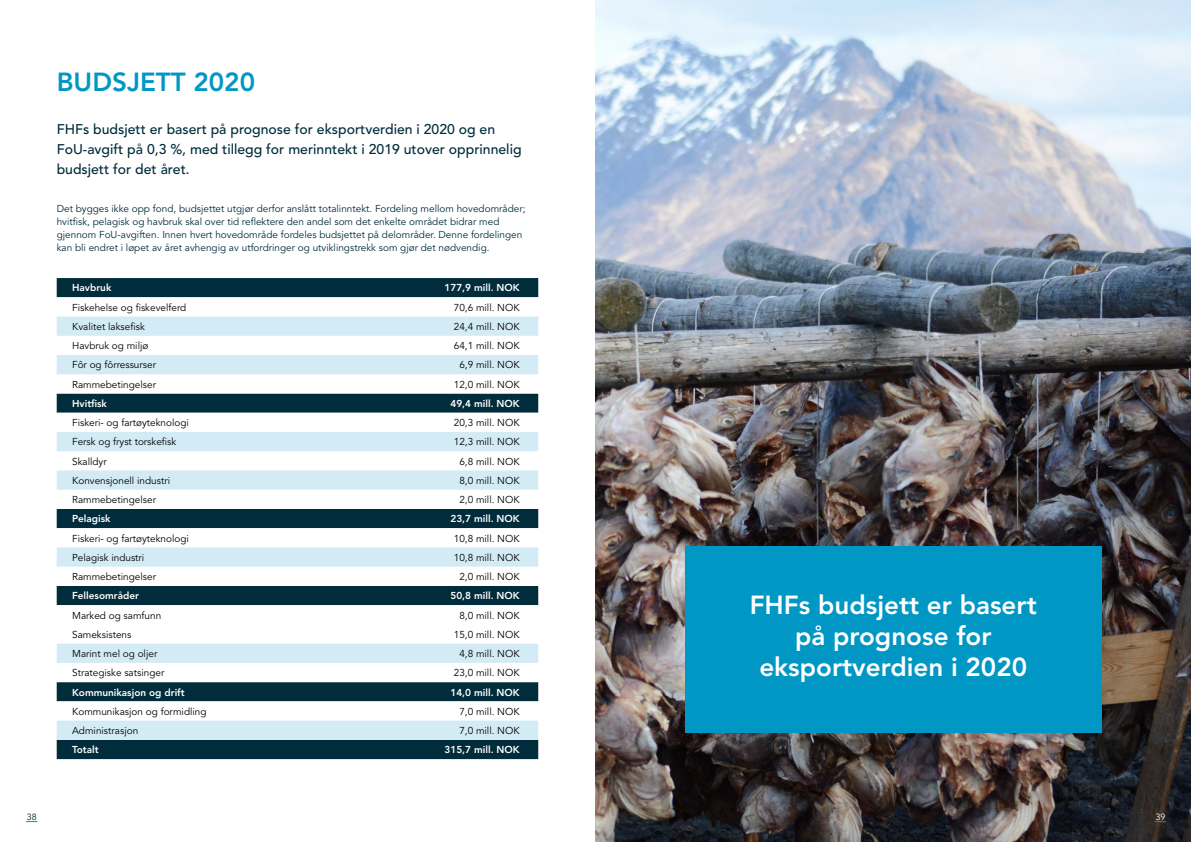
<style>
.page{position:relative;width:1191px;height:842px;background:#fff}
.page>*{position:absolute;margin:0;border:0;box-sizing:border-box;transform-origin:0 0}
.t1{font:800 26px/31.2px "Avenir LT";color:#fff;text-align:center}
.t2{font:800 26px "Avenir LT";color:#0097c4}
.t3{font:500 14px/20px "Avenir LT";color:#002c3b}
.t4{font:10px "Avenir LT";color:#000}
.t5{font:10px/13px "Avenir LT";color:#002c3b}
.t6{font:800 10px "Avenir LT";color:#fff}
.t7{font:9px "Avenir LT";color:#002c3b}
.t8{font:9px "Avenir LT";color:#fff}
</style>
<div class="page">
<img style="left:595px;top:0;width:596px;height:842px">
<svg style="left:1154px;top:821px;width:12px;height:1px"></svg>
<div style="left:57px;top:278px;width:481px;height:481px;background:#002c3b"></div>
<svg style="left:57px;top:297px;width:481px;height:20px"></svg>
<svg style="left:57px;top:317px;width:481px;height:423px"></svg>
<svg style="left:57px;top:663px;width:481px;height:19px"></svg>
<div style="left:685px;top:547px;width:416px;height:186px;background:#0097c4"></div>
<p class="t2" style="left:57px;top:66px;width:200px">BUDSJETT 2020</p>
<p class="t3" style="left:57px;top:120px;width:466px">FHFs budsjett er basert på prognose for eksportverdien i 2020 og en<br>FoU-avgift på 0,3 %, med tillegg for merinntekt i 2019 utover opprinnelig budsjett for det året.</p>
<p class="t5" style="left:57px;top:203px;width:470px">Det bygges ikke opp fond, budsjettet utgjør derfor anslått totalinntekt. Fordeling mellom hovedområder; hvitfisk, pelagisk og havbruk skal over tid reflektere den andel som det enkelte området bidrar med gjennom FoU-avgiften. Innen hvert hovedområde fordeles budsjettet på delområder. Denne fordelingen kan bli endret i løpet av året avhengig av utfordringer og utviklingstrekk som gjør det nødvendig.</p>
<p class="t6" style="left:72px;top:282px;width:41px">Havbruk</p>
<p class="t6" style="left:444px;top:282px;width:77px">177,9 mill. NOK</p>
<p class="t4" style="left:72px;top:301px;width:116px">Fiskehelse og fiskevelferd</p>
<p class="t4" style="left:454px;top:301px;width:67px">70,6 mill. NOK</p>
<p class="t4" style="left:72px;top:321px;width:74px">Kvalitet laksefisk</p>
<p class="t4" style="left:454px;top:321px;width:67px">24,4 mill. NOK</p>
<p class="t4" style="left:72px;top:340px;width:78px">Havbruk og miljø</p>
<p class="t4" style="left:454px;top:340px;width:67px">64,1 mill. NOK</p>
<p class="t4" style="left:72px;top:359px;width:85px">Fôr og fôrressurser</p>
<p class="t4" style="left:459px;top:359px;width:62px">6,9 mill. NOK</p>
<p class="t4" style="left:72px;top:378px;width:85px">Rammebetingelser</p>
<p class="t4" style="left:454px;top:378px;width:67px">12,0 mill. NOK</p>
<p class="t6" style="left:72px;top:397px;width:36px">Hvitfisk</p>
<p class="t6" style="left:450px;top:397px;width:71px">49,4 mill. NOK</p>
<p class="t4" style="left:72px;top:417px;width:118px">Fiskeri- og fartøyteknologi</p>
<p class="t4" style="left:454px;top:417px;width:67px">20,3 mill. NOK</p>
<p class="t4" style="left:72px;top:436px;width:106px">Fersk og fryst torskefisk</p>
<p class="t4" style="left:454px;top:436px;width:67px">12,3 mill. NOK</p>
<p class="t4" style="left:72px;top:455px;width:36px">Skalldyr</p>
<p class="t4" style="left:459px;top:455px;width:62px">6,8 mill. NOK</p>
<p class="t4" style="left:72px;top:475px;width:99px">Konvensjonell industri</p>
<p class="t4" style="left:459px;top:475px;width:62px">8,0 mill. NOK</p>
<p class="t4" style="left:72px;top:494px;width:85px">Rammebetingelser</p>
<p class="t4" style="left:459px;top:494px;width:62px">2,0 mill. NOK</p>
<p class="t6" style="left:72px;top:513px;width:40px">Pelagisk</p>
<p class="t6" style="left:450px;top:513px;width:71px">23,7 mill. NOK</p>
<p class="t4" style="left:72px;top:532px;width:118px">Fiskeri- og fartøyteknologi</p>
<p class="t4" style="left:454px;top:532px;width:67px">10,8 mill. NOK</p>
<p class="t4" style="left:72px;top:552px;width:74px">Pelagisk industri</p>
<p class="t4" style="left:454px;top:552px;width:67px">10,8 mill. NOK</p>
<p class="t4" style="left:72px;top:571px;width:85px">Rammebetingelser</p>
<p class="t4" style="left:459px;top:571px;width:62px">2,0 mill. NOK</p>
<p class="t6" style="left:72px;top:590px;width:68px">Fellesområder</p>
<p class="t6" style="left:450px;top:590px;width:71px">50,8 mill. NOK</p>
<p class="t4" style="left:72px;top:609px;width:91px">Marked og samfunn</p>
<p class="t4" style="left:459px;top:609px;width:62px">8,0 mill. NOK</p>
<p class="t4" style="left:72px;top:629px;width:61px">Sameksistens</p>
<p class="t4" style="left:454px;top:629px;width:67px">15,0 mill. NOK</p>
<p class="t4" style="left:72px;top:648px;width:87px">Marint mel og oljer</p>
<p class="t4" style="left:459px;top:648px;width:62px">4,8 mill. NOK</p>
<p class="t4" style="left:72px;top:667px;width:94px">Strategiske satsinger</p>
<p class="t4" style="left:454px;top:667px;width:67px">23,0 mill. NOK</p>
<p class="t6" style="left:72px;top:686px;width:114px">Kommunikasjon og drift</p>
<p class="t6" style="left:450px;top:686px;width:71px">14,0 mill. NOK</p>
<p class="t4" style="left:72px;top:706px;width:136px">Kommunikasjon og formidling</p>
<p class="t4" style="left:459px;top:706px;width:62px">7,0 mill. NOK</p>
<p class="t4" style="left:72px;top:725px;width:68px">Administrasjon</p>
<p class="t4" style="left:459px;top:725px;width:62px">7,0 mill. NOK</p>
<p class="t6" style="left:72px;top:744px;width:28px">Totalt</p>
<p class="t6" style="left:444px;top:744px;width:77px">315,7 mill. NOK</p>
<p class="t1" style="left:749px;top:589px;width:288px">FHFs budsjett er basert på prognose for eksportverdien i 2020</p>
<p class="t7" style="left:27px;top:811px;width:12px">38</p>
<p class="t8" style="left:1155px;top:811px;width:12px">39</p>
</div>
